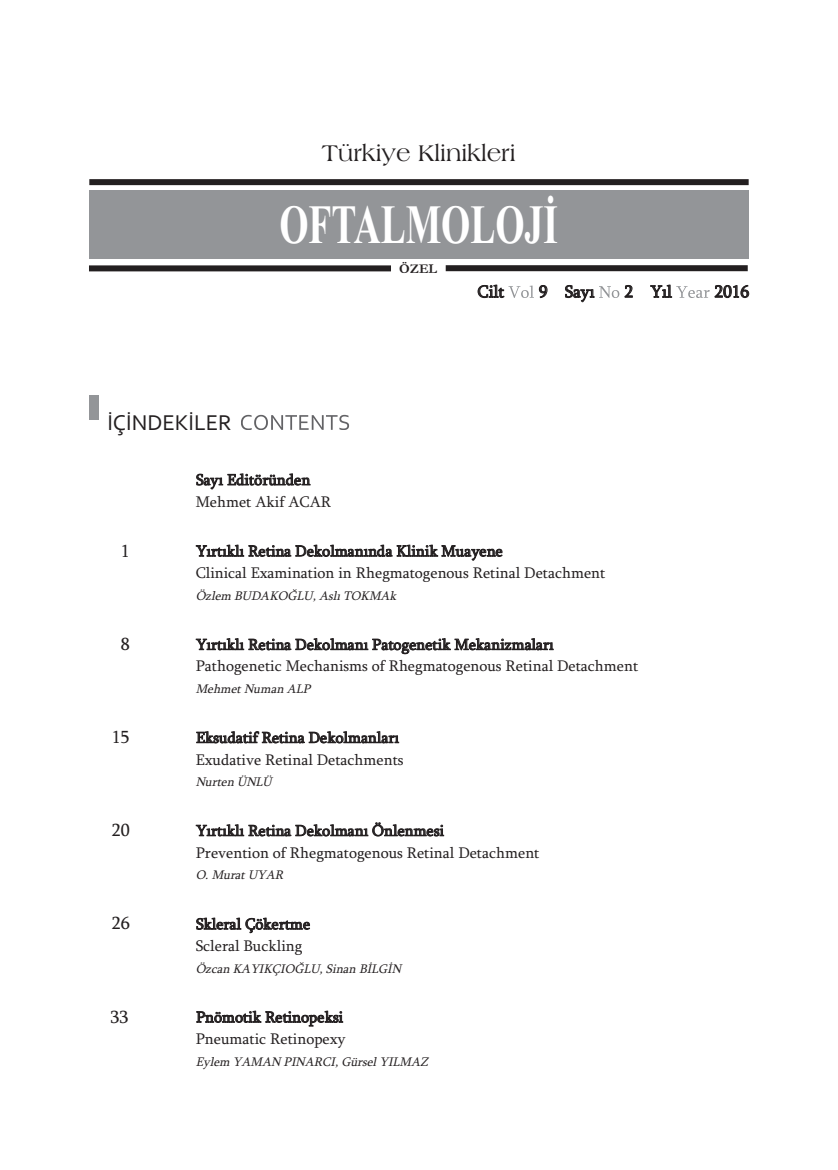
<style>
.page{position:relative;width:838px;height:1170px;background:#fff}
.page>*{position:absolute;margin:0;border:0;box-sizing:border-box;transform-origin:0 0}
.t1{font:700 55.35px "Times New Roman";color:#fff;scale:.68 1}
.t2{font:24px "Americana BT Roman";color:#231f20}
.t3{font:22.5px "Corbel";color:#231f20}
.t4{font:18px "Sylfaen";color:#231f20}
.t5{font:17.25px "Sylfaen";color:#231f20}
.t6{font:15.75px/21.8px "Sylfaen";color:#231f20}
.t7{font:700 13.5px "Garamond";color:#231f20}
.t8{font:italic 12.75px "Sylfaen";color:#231f20}
</style>
<div class="page">
<svg style="left:241px;top:415px;width:108px;height:15px"></svg>
<div style="left:89px;top:395px;width:10px;height:25px;background:#939598"></div>
<div style="left:89px;top:191px;width:659px;height:68px;background:#939598"></div>
<div style="left:89px;top:179px;width:659px;height:6px;background:#231f20"></div>
<div style="left:89px;top:265px;width:302px;height:6px;background:#231f20"></div>
<div style="left:446px;top:265px;width:301px;height:6px;background:#231f20"></div>
<svg style="left:508px;top:285px;width:26px;height:13px"></svg>
<svg style="left:599px;top:286px;width:20px;height:12px"></svg>
<svg style="left:676px;top:286px;width:34px;height:12px"></svg>
<h3 class="t3" style="left:107px;top:409px;width:126px">İÇİNDEKİLER</h3>
<h2 class="t2" style="left:322px;top:138px;width:195px">Türkiye Klinikleri</h2>
<h1 class="t1" style="left:279px;top:191px;width:411px">OFTALMOLOJİ</h1>
<p class="t7" style="left:399px;top:260px;width:39px">ÖZEL</p>
<p class="t5" style="left:477px;top:281px;width:28px">Cilt</p>
<p class="t5" style="left:539px;top:281px;width:57px">9 Sayı</p>
<p class="t5" style="left:624px;top:281px;width:49px">2 Yıl</p>
<p class="t5" style="left:714px;top:281px;width:36px">2016</p>
<p class="t6" style="left:196px;top:468px;width:137px">Sayı Editöründen<br>Mehmet Akif ACAR</p>
<p class="t4" style="left:121px;top:540px;width:10px">1</p>
<p class="t6" style="left:196px;top:539px;width:411px">Yırtıklı Retina Dekolmanında Klinik Muayene<br>Clinical Examination in Rhegmatogenous Retinal Detachment</p>
<p class="t8" style="left:196px;top:588px;width:206px">Özlem BUDAKOĞLU, Aslı TOKMAk</p>
<p class="t4" style="left:121px;top:633px;width:10px">8</p>
<p class="t6" style="left:196px;top:633px;width:444px">Yırtıklı Retina Dekolmanı Patogenetik Mekanizmaları<br>Pathogenetic Mechanisms of Rhegmatogenous Retinal Detachment</p>
<p class="t8" style="left:196px;top:681px;width:120px">Mehmet Numan ALP</p>
<p class="t4" style="left:112px;top:726px;width:19px">15</p>
<p class="t6" style="left:196px;top:726px;width:209px">Eksudatif Retina Dekolmanları<br>Exudative Retinal Detachments</p>
<p class="t8" style="left:196px;top:774px;width:81px">Nurten ÜNLÜ</p>
<p class="t4" style="left:112px;top:819px;width:19px">20</p>
<p class="t6" style="left:196px;top:819px;width:345px">Yırtıklı Retina Dekolmanı Önlenmesi<br>Prevention of Rhegmatogenous Retinal Detachment</p>
<p class="t8" style="left:196px;top:867px;width:93px">O. Murat UYAR</p>
<p class="t4" style="left:112px;top:912px;width:19px">26</p>
<p class="t6" style="left:196px;top:912px;width:116px">Skleral Çökertme<br>Scleral Buckling</p>
<p class="t8" style="left:196px;top:960px;width:210px">Özcan KAYIKÇIOĞLU, Sinan BİLGİN</p>
<p class="t4" style="left:111px;top:1005px;width:19px">33</p>
<p class="t6" style="left:196px;top:1005px;width:151px">Pnömotik Retinopeksi<br>Pneumatic Retinopexy</p>
<p class="t8" style="left:196px;top:1053px;width:237px">Eylem YAMAN PINARCI, Gürsel YILMAZ</p>
</div>
